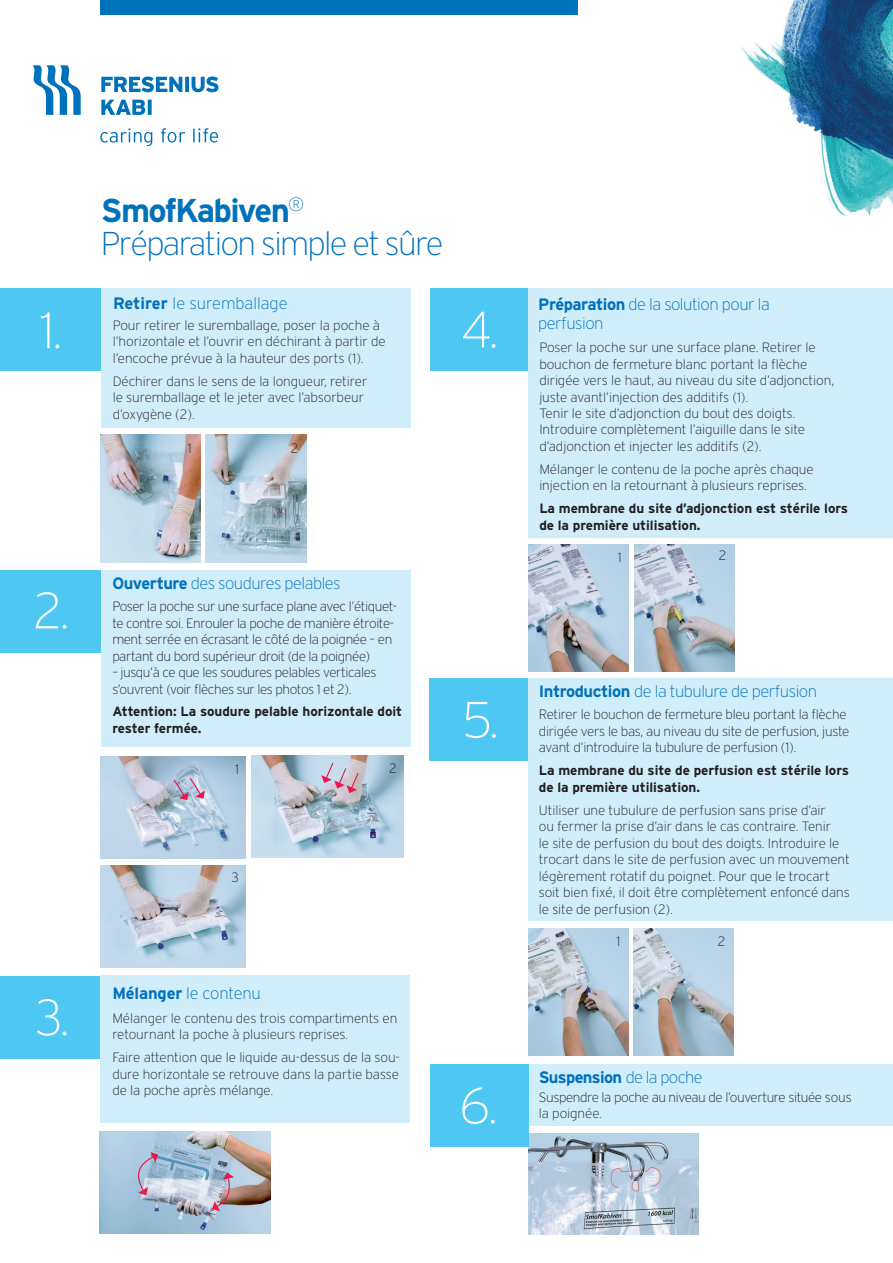
<style>
.page{position:relative;width:893px;height:1263px;background:#fff}
.page>*{position:absolute;margin:0;border:0;box-sizing:border-box;transform-origin:0 0}
.t1{font:200 51px "Interstate";color:#fff}
.t2{font:200 33px/33px "Interstate";letter-spacing:-.05em;color:#0071bb}
.t3{font:200 16.5px/19.5px "Interstate";letter-spacing:-.03em;color:#0071bb}
.t4{font:200 16.5px "Interstate";color:#0071bb}
.t5{font:700 16.5px "Interstate";letter-spacing:-.04em;color:#0071bb}
.t6{font:200 16.5px "Interstate";letter-spacing:-.01em;color:#0071bb}
.t7{font:200 13.5px/16.5px "Interstate";letter-spacing:-.005em;color:#231f20}
.t8{font:200 13.5px/16.5px "Interstate";letter-spacing:-.03em;color:#231f20}
.t9{font:700 13.5px/16.5px "Interstate";letter-spacing:-.005em;color:#231f20}
.s1{font-weight:700}
.s2{font-weight:200}
</style>
<div class="page">
<img style="left:741px;top:0;width:152px;height:217px">
<div style="left:429px;top:678px;width:121px;height:83px;background:#4ec8f3"></div>
<div style="left:430px;top:289px;width:120px;height:82px;background:#4ec8f3"></div>
<div style="left:0;top:976px;width:108px;height:83px;background:#4ec8f3"></div>
<div style="left:0;top:570px;width:108px;height:83px;background:#4ec8f3"></div>
<div style="left:529px;top:288px;width:364px;height:250px;background:#d0edfa"></div>
<div style="left:100px;top:975px;width:310px;height:148px;background:#d0edfa"></div>
<div style="left:101px;top:570px;width:309px;height:176px;background:#d0edfa"></div>
<div style="left:0;top:289px;width:108px;height:82px;background:#4ec8f3"></div>
<div style="left:101px;top:288px;width:309px;height:139px;background:#d0edfa"></div>
<div style="left:528px;top:678px;width:365px;height:243px;background:#d0edfa"></div>
<div style="left:528px;top:1064px;width:365px;height:62px;background:#d0edfa"></div>
<svg style="left:33px;top:65px;width:48px;height:50px"></svg>
<svg style="left:101px;top:100px;width:51px;height:15px"></svg>
<svg style="left:101px;top:77px;width:117px;height:15px"></svg>
<svg style="left:100px;top:128px;width:118px;height:18px"></svg>
<div style="left:100px;top:0;width:478px;height:14px;background:#0071bb"></div>
<img style="left:100px;top:435px;width:100px;height:127px">
<img style="left:206px;top:435px;width:100px;height:127px">
<img style="left:101px;top:756px;width:145px;height:103px">
<img style="left:252px;top:756px;width:151px;height:102px">
<img style="left:101px;top:865px;width:144px;height:102px">
<img style="left:100px;top:1131px;width:170px;height:102px">
<img style="left:529px;top:544px;width:100px;height:128px">
<img style="left:635px;top:544px;width:100px;height:128px">
<img style="left:529px;top:1133px;width:169px;height:101px">
<img style="left:528px;top:928px;width:100px;height:128px">
<img style="left:633px;top:928px;width:100px;height:128px">
<svg style="left:172px;top:777px;width:33px;height:23px"></svg>
<svg style="left:321px;top:761px;width:39px;height:32px"></svg>
<svg style="left:134px;top:1152px;width:24px;height:43px"></svg>
<svg style="left:212px;top:1172px;width:22px;height:39px"></svg>
<div style="left:430px;top:1064px;width:98px;height:83px;background:#4ec8f3"></div>
<h1 class="t1" style="left:40px;top:302px;width:25px">1.</h1>
<h2 class="t2" style="left:101px;top:194px;width:344px"><span class="s1">SmofKabiven</span><sup>®<br></sup>Préparation simple et sûre</h2>
<p class="t4" style="left:113px;top:294px;width:176px"><span class="s1">Retirer</span> le suremballage</p>
<p class="t7" style="left:113px;top:317px;width:275px">Pour retirer le suremballage, poser la poche à l’horizontale et l’ouvrir en déchirant à partir de l’encoche prévue à la hauteur des ports (1).</p>
<p class="t7" style="left:113px;top:373px;width:256px">Déchirer dans le sens de la longueur, retirer le suremballage et le jeter avec l’absorbeur d’oxygène (2).</p>
<p class="t7" style="left:188px;top:440px;width:5px">1</p>
<p class="t7" style="left:291px;top:440px;width:9px">2</p>
<h1 class="t1" style="left:461px;top:302px;width:39px">4.</h1>
<h1 class="t1" style="left:33px;top:583px;width:38px">2.</h1>
<h1 class="t1" style="left:35px;top:989px;width:37px">3.</h1>
<p class="t3" style="left:112px;top:574px;width:230px"><span class="s1">Ouverture</span> des soudures pelables</p>
<p class="t8" style="left:112px;top:598px;width:286px">Poser la poche sur une surface plane avec l’étiquet&shy;te contre soi. Enrouler la poche de manière étroite&shy;ment serrée en écrasant le côté de la poignée – en partant du bord supérieur droit (de la poignée)</p>
<p class="t8" style="left:112px;top:664px;width:266px">– jusqu’à ce que les soudures pelables verticales s’ouvrent (voir flèches sur les photos 1 et 2).</p>
<p class="t9" style="left:112px;top:703px;width:291px">Attention: La soudure pelable horizontale doit rester fermée.</p>
<p class="t7" style="left:235px;top:761px;width:5px">1</p>
<p class="t7" style="left:389px;top:760px;width:9px">2</p>
<p class="t7" style="left:231px;top:869px;width:9px">3</p>
<p class="t6" style="left:112px;top:984px;width:150px"><span class="s1">Mélanger</span> le contenu</p>
<p class="t7" style="left:112px;top:1010px;width:287px">Mélanger le contenu des trois compartiments en retournant la poche à plusieurs reprises.</p>
<p class="t7" style="left:112px;top:1049px;width:289px;text-align:justify">Faire attention que le liquide au-dessus de la sou&shy;dure horizontale se retrouve dans la partie basse de la poche après mélange.</p>
<h1 class="t1" style="left:462px;top:692px;width:39px">5.</h1>
<h1 class="t1" style="left:459px;top:1078px;width:41px">6.</h1>
<p class="t3" style="left:538px;top:294px;width:233px"><span class="s1">Préparation</span> de la solution pour la perfusion</p>
<p class="t7" style="left:539px;top:339px;width:296px">Poser la poche sur une surface plane. Retirer le bouchon de fermeture blanc portant la flèche dirigée vers le haut, au niveau du site d’adjonction, juste avantl’injection des additifs (1).<br>Tenir le site d’adjonction du bout des doigts.<br>Introduire complètement l’aiguille dans le site d’adjonction et injecter les additifs (2).</p>
<p class="t7" style="left:539px;top:461px;width:276px">Mélanger le contenu de la poche après chaque injection en la retournant à plusieurs reprises.</p>
<p class="t9" style="left:539px;top:500px;width:310px">La membrane du site d’adjonction est stérile lors de la première utilisation.</p>
<p class="t7" style="left:618px;top:548px;width:5px">1</p>
<p class="t7" style="left:719px;top:547px;width:9px">2</p>
<p class="t3" style="left:539px;top:682px;width:280px"><span class="s1">Introduction</span> de la tubulure de perfusion</p>
<p class="t7" style="left:539px;top:706px;width:312px">Retirer le bouchon de fermeture bleu portant la flèche dirigée vers le bas, au niveau du site de perfusion, juste avant d’introduire la tubulure de perfusion (1).</p>
<p class="t9" style="left:539px;top:762px;width:312px">La membrane du site de perfusion est stérile lors de la première utilisation.</p>
<p class="t7" style="left:539px;top:802px;width:312px">Utiliser une tubulure de perfusion sans prise d’air<br>ou fermer la prise d’air dans le cas contraire. Tenir<br>le site de perfusion du bout des doigts. Introduire le trocart dans le site de perfusion avec un mouvement légèrement rotatif du poignet. Pour que le trocart soit bien fixé, il doit être complètement enfoncé dans le site de perfusion (2).</p>
<p class="t7" style="left:617px;top:933px;width:5px">1</p>
<p class="t7" style="left:718px;top:933px;width:9px">2</p>
<p class="t5" style="left:539px;top:1068px;width:165px">Suspension <span class="s2">de la poche</span></p>
<p class="t8" style="left:539px;top:1089px;width:314px">Suspendre la poche au niveau de l’ouverture située sous la poignée.</p>
</div>
